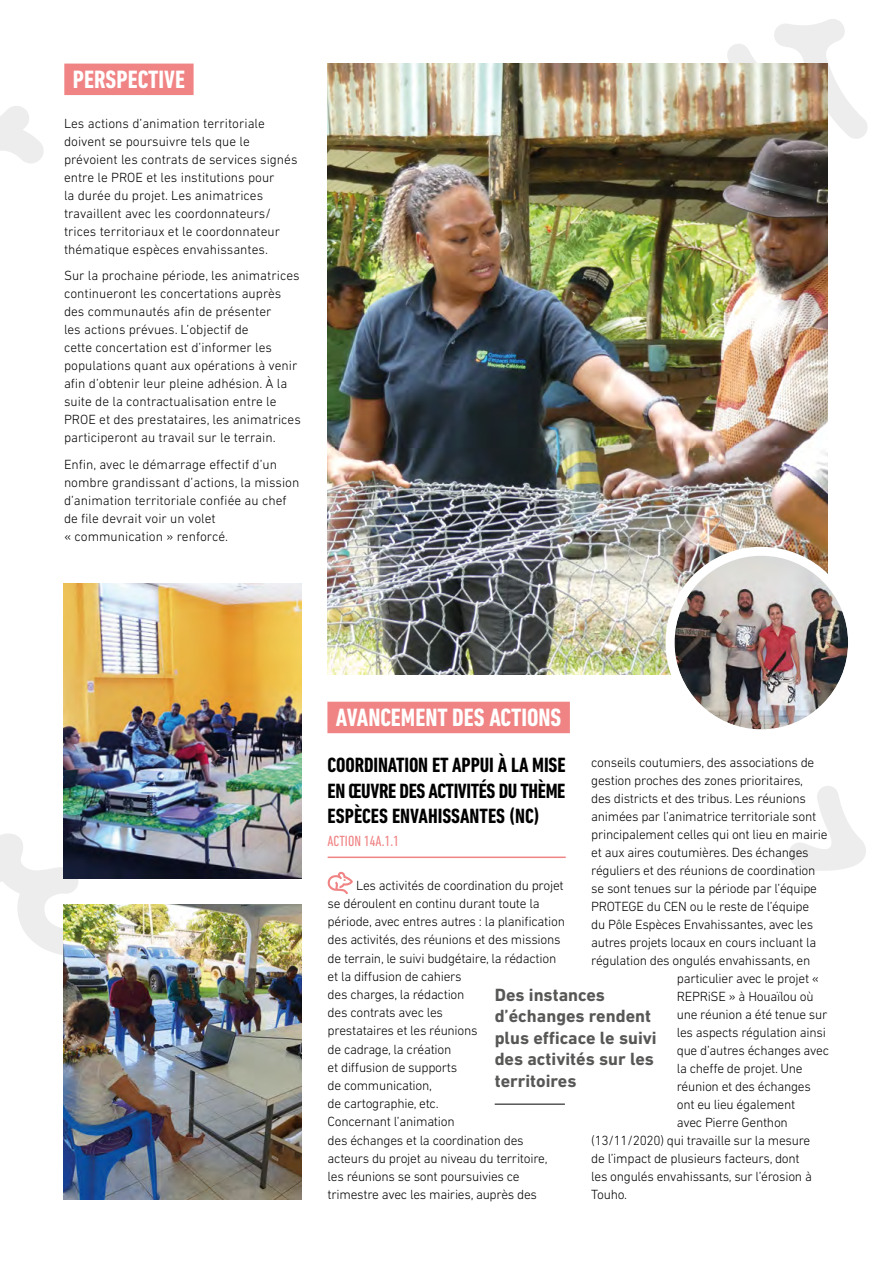
<style>
.page{position:relative;width:893px;height:1263px;background:#fff}
.page>*{position:absolute;margin:0;border:0;box-sizing:border-box;transform-origin:0 0}
.t1{font:700 condensed 25.5px "DIN Next LT Pro";color:#fff}
.t2{font:700 condensed 21px/25.3px "DIN Next LT Pro";letter-spacing:-.02em;color:#000;text-align:justify}
.t3{font:700 18px/21.6px "DIN Next LT Pro";color:#575756}
.t4{font:condensed 15px "DIN Next LT Pro";color:#f08485}
.t5{font:300 13.5px/18.1px "DIN Next LT Pro";letter-spacing:-.02em;color:#000}
.t6{font:300 13.5px/18px "DIN Next LT Pro";color:#000}
</style>
<div class="page">
<svg style="left:0;top:106px;width:44px;height:57px"></svg>
<svg style="left:0;top:829px;width:125px;height:134px"></svg>
<svg style="left:727px;top:19px;width:141px;height:120px"></svg>
<svg style="left:789px;top:786px;width:77px;height:85px"></svg>
<div style="left:327px;top:702px;width:243px;height:31px;background:#f08485"></div>
<hr style="left:328px;top:856px;width:238px;height:2px;background:#f08485">
<svg style="left:327px;top:871px;width:26px;height:23px"></svg>
<div style="left:64px;top:64px;width:130px;height:31px;background:#f08485"></div>
<img style="left:328px;top:64px;width:499px;height:610px">
<hr style="left:495px;top:1103px;width:70px;height:2px;background:#575756">
<img style="left:64px;top:583px;width:238px;height:295px">
<img style="left:64px;top:904px;width:238px;height:295px">
<div style="left:670px;top:551px;width:183px;height:183px;background:#fff;border-radius:50%"></div>
<img style="left:674px;top:556px;width:174px;height:173px;border-radius:87px">
<div style="left:665px;top:547px;width:192px;height:191px;border:9px solid #fff;border-radius:50%"></div>
<h1 class="t1" style="left:73px;top:65px;width:114px">PERSPECTIVE</h1>
<p class="t6" style="left:64px;top:114px;width:235px">Les actions d’animation territoriale doivent se poursuivre tels que le prévoient les contrats de services signés entre le PROE et les institutions pour<br>la durée du projet. Les animatrices travaillent avec les coordonnateurs/ trices territoriaux et le coordonnateur thématique espèces envahissantes.</p>
<p class="t6" style="left:64px;top:266px;width:238px">Sur la prochaine période, les animatrices continueront les concertations auprès des communautés afin de présenter<br>les actions prévues. L’objectif de<br>cette concertation est d’informer les populations quant aux opérations à venir afin d’obtenir leur pleine adhésion. À la suite de la contractualisation entre le PROE et des prestataires, les animatrices participeront au travail sur le terrain.</p>
<p class="t6" style="left:64px;top:455px;width:237px">Enfin, avec le démarrage effectif d’un nombre grandissant d’actions, la mission d’animation territoriale confiée au chef de file devrait voir un volet<br>« communication » renforcé.</p>
<h1 class="t1" style="left:336px;top:703px;width:227px">AVANCEMENT DES ACTIONS</h1>
<h2 class="t2" style="left:328px;top:753px;width:239px">COORDINATION ET APPUI À LA MISE EN ŒUVRE DES ACTIVITÉS DU THÈME ESPÈCES ENVAHISSANTES (NC)</h2>
<p class="t4" style="left:328px;top:832px;width:73px">ACTION 14A.1.1</p>
<p class="t5" style="left:328px;top:876px;width:239px;text-indent:29px">Les activités de coordination du projet se déroulent en continu durant toute la période, avec entres autres : la planification des activités, des réunions et des missions de terrain, le suivi budgétaire, la rédaction et la diffusion de cahiers<br>des charges, la rédaction<br>des contrats avec les<br>prestataires et les réunions<br>de cadrage, la création<br>et diffusion de supports<br>de communication,<br>de cartographie, etc.<br>Concernant l’animation<br>des échanges et la coordination des acteurs du projet au niveau du territoire, les réunions se sont poursuivies ce trimestre avec les mairies, auprès des</p>
<p class="t5" style="left:591px;top:753px;width:225px">conseils coutumiers, des associations de</p>
<p class="t5" style="left:591px;top:771px;width:213px">gestion proches des zones prioritaires,</p>
<p class="t5" style="left:591px;top:789px;width:216px">des districts et des tribus. Les réunions</p>
<p class="t5" style="left:591px;top:807px;width:227px">animées par l’animatrice territoriale sont</p>
<p class="t5" style="left:591px;top:825px;width:238px">principalement celles qui ont lieu en mairie</p>
<p class="t5" style="left:591px;top:843px;width:219px">et aux aires coutumières. Des échanges</p>
<p class="t5" style="left:591px;top:861px;width:226px">réguliers et des réunions de coordination</p>
<p class="t5" style="left:591px;top:879px;width:227px">se sont tenues sur la période par l’équipe</p>
<p class="t5" style="left:591px;top:897px;width:220px">PROTEGE du CEN ou le reste de l’équipe</p>
<p class="t5" style="left:591px;top:915px;width:223px">du Pôle Espèces Envahissantes, avec les</p>
<p class="t5" style="left:591px;top:933px;width:227px">autres projets locaux en cours incluant la</p>
<p class="t5" style="left:591px;top:951px;width:221px">régulation des ongulés envahissants, en</p>
<p class="t5" style="left:677px;top:969px;width:144px">particulier avec le projet «</p>
<p class="t5" style="left:677px;top:987px;width:138px">REPRiSE » à Houaïlou où</p>
<p class="t5" style="left:677px;top:1005px;width:152px">une réunion a été tenue sur</p>
<p class="t5" style="left:677px;top:1023px;width:151px">les aspects régulation ainsi</p>
<p class="t5" style="left:677px;top:1041px;width:154px">que d’autres échanges avec</p>
<p class="t5" style="left:677px;top:1059px;width:127px">la cheffe de projet. Une</p>
<p class="t5" style="left:677px;top:1077px;width:136px">réunion et des échanges</p>
<p class="t5" style="left:677px;top:1095px;width:120px">ont eu lieu également</p>
<p class="t5" style="left:677px;top:1113px;width:113px">avec Pierre Genthon</p>
<p class="t5" style="left:591px;top:1131px;width:221px">(13/11/2020) qui travaille sur la mesure</p>
<p class="t5" style="left:591px;top:1149px;width:210px">de l’impact de plusieurs facteurs, dont</p>
<p class="t5" style="left:591px;top:1167px;width:222px">les ongulés envahissants, sur l’érosion à</p>
<p class="t5" style="left:591px;top:1185px;width:38px">Touho.</p>
<h3 class="t3" style="left:495px;top:983px;width:163px">Des instances d’échanges rendent plus efficace le suivi des activités sur les territoires</h3>
</div>
